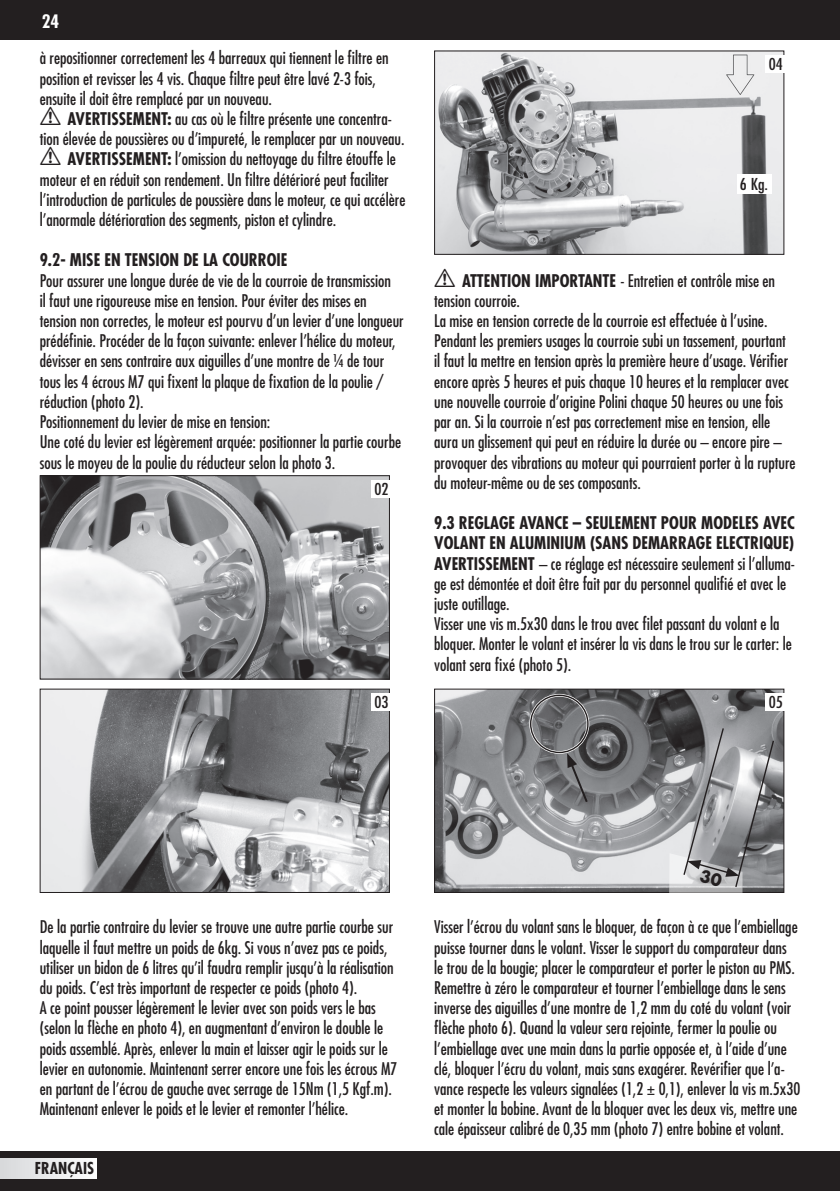
<style>
.page{position:relative;width:840px;height:1191px;background:#fff}
.page>*{position:absolute;margin:0;border:0;box-sizing:border-box;transform-origin:0 0}
.t1{font:700 condensed 18px "Futura LT";color:#fff}
.t2{font:condensed 17px/20.2px "Futura LT";color:#231f20}
.t3{font:700 condensed 17px/20.2px "Futura LT";color:#231f20}
.Normale{font:condensed 16px "Futura LT";color:#231f20;scale:1.07 1}
.t4{font:700 condensed 16px "Futura LT";color:#231f20}
.s1{font-family:"Hazard";font-stretch:normal;font-size:26px}
.s2{font-weight:700}
</style>
<div class="page">
<div style="left:0;top:0;width:839px;height:40px;background:#231f20"></div>
<div style="left:0;top:1151px;width:839px;height:40px;background:#231f20"></div>
<div style="left:0;top:1158px;width:96px;height:20px;background:linear-gradient(to right,#d7d8da,#fdfdfd)"></div>
<img style="left:42px;top:477px;width:345px;height:200px">
<div style="left:40px;top:475px;width:349px;height:204px;border:1px solid #231f20"></div>
<div style="left:371px;top:480px;width:23px;height:17px;background:#fff"></div>
<img style="left:42px;top:690px;width:345px;height:201px">
<div style="left:40px;top:688px;width:349px;height:205px;border:1px solid #231f20"></div>
<div style="left:371px;top:693px;width:23px;height:18px;background:#fff"></div>
<img style="left:436px;top:53px;width:345px;height:200px">
<div style="left:434px;top:51px;width:349px;height:204px;border:1px solid #231f20"></div>
<div style="left:765px;top:55px;width:23px;height:18px;background:#fff"></div>
<div style="left:736px;top:174px;width:34px;height:19px;background:#fff"></div>
<img style="left:436px;top:690px;width:345px;height:201px">
<div style="left:434px;top:688px;width:349px;height:205px;border:1px solid #231f20"></div>
<div style="left:765px;top:693px;width:23px;height:18px;background:#fff"></div>
<div style="left:529px;top:694px;width:60px;height:60px;border:3px solid #fff;border-radius:50%"></div>
<div style="left:529px;top:694px;width:59px;height:59px;border:1px solid #231f20;border-radius:50%"></div>
<svg style="left:566px;top:753px;width:23px;height:51px"></svg>
<svg style="left:668px;top:726px;width:106px;height:167px;background:#98999c"></svg>
<p class="t1" style="left:42px;top:10px;width:19px">24</p>
<p class="t2" style="left:40px;top:48px;width:350px">à repositionner correctement les 4 barreaux qui tiennent le filtre en position et revisser les 4 vis. Chaque filtre peut être lavé 2-3 fois, ensuite il doit être remplacé par un nouveau.</p>
<p class="t2" style="left:40px;top:108px;width:366px"><span class="s1">!</span> <span class="s2">AVERTISSEMENT:</span> au cas où le filtre présente une concentra&shy;tion élevée de poussières ou d’impureté, le remplacer par un nouveau.</p>
<p class="t2" style="left:40px;top:149px;width:367px"><span class="s1">!</span> <span class="s2">AVERTISSEMENT:</span> l’omission du nettoyage du filtre étouffe le moteur et en réduit son rendement. Un filtre détérioré peut faciliter l’introduction de particules de poussière dans le moteur, ce qui accélère l’anormale détérioration des segments, piston et cylindre.</p>
<p class="t3" style="left:40px;top:250px;width:249px">9.2- MISE EN TENSION DE LA COURROIE</p>
<p class="t2" style="left:40px;top:270px;width:365px">Pour assurer une longue durée de vie de la courroie de transmission<br>il faut une rigoureuse mise en tension. Pour éviter des mises en tension non correctes, le moteur est pourvu d’un levier d’une longueur prédéfinie. Procéder de la façon suivante: enlever l’hélice du moteur, dévisser en sens contraire aux aiguilles d’une montre de ¼ de tour tous les 4 écrous M7 qui fixent la plaque de fixation de la poulie / réduction (photo 2).</p>
<p class="t2" style="left:40px;top:411px;width:232px">Positionnement du levier de mise en tension:</p>
<p class="t2" style="left:40px;top:432px;width:363px">Une coté du levier est légèrement arquée: positionner la partie courbe sous le moyeu de la poulie du réducteur selon la photo 3.</p>
<p class="Normale" style="left:374px;top:479px;width:15px">02</p>
<p class="Normale" style="left:374px;top:693px;width:15px">03</p>
<p class="Normale" style="left:768px;top:55px;width:15px">04</p>
<p class="Normale" style="left:739px;top:174px;width:28px">6 Kg.</p>
<p class="t2" style="left:434px;top:270px;width:342px"><span class="s1">!</span> <span class="s2">ATTENTION IMPORTANTE</span> - Entretien et contrôle mise en tension courroie.</p>
<p class="t2" style="left:434px;top:310px;width:363px">La mise en tension correcte de la courroie est effectuée à l’usine.<br>Pendant les premiers usages la courroie subi un tassement, pourtant il faut la mettre en tension après la première heure d’usage. Vérifier encore après 5 heures et puis chaque 10 heures et la remplacer avec une nouvelle courroie d’origine Polini chaque 50 heures ou une fois par an. Si la courroie n’est pas correctement mise en tension, elle aura un glissement qui peut en réduire la durée ou – encore pire – provoquer des vibrations au moteur qui pourraient porter à la rupture du moteur-même ou de ses composants.</p>
<p class="t3" style="left:434px;top:513px;width:362px">9.3 REGLAGE AVANCE – SEULEMENT POUR MODELES AVEC<br>VOLANT EN ALUMINIUM (SANS DEMARRAGE ELECTRIQUE)</p>
<p class="t2" style="left:434px;top:553px;width:362px"><span class="s2">AVERTISSEMENT</span> – ce réglage est nécessaire seulement si l’alluma&shy;ge est démontée et doit être fait par du personnel qualifié et avec le juste outillage.</p>
<p class="t2" style="left:434px;top:613px;width:359px">Visser une vis m.5x30 dans le trou avec filet passant du volant e la bloquer. Monter le volant et insérer la vis dans le trou sur le carter: le volant sera fixé (photo 5).</p>
<p class="Normale" style="left:768px;top:693px;width:15px">05</p>
<p class="t2" style="left:40px;top:916px;width:355px">De la partie contraire du levier se trouve une autre partie courbe sur laquelle il faut mettre un poids de 6kg. Si vous n’avez pas ce poids, utiliser un bidon de 6 litres qu’il faudra remplir jusqu’à la réalisation du poids. C’est très important de respecter ce poids (photo 4).</p>
<p class="t2" style="left:40px;top:997px;width:359px">A ce point pousser légèrement le levier avec son poids vers le bas (selon la flèche en photo 4), en augmentant d’environ le double le poids assemblé. Après, enlever la main et laisser agir le poids sur le levier en autonomie. Maintenant serrer encore une fois les écrous M7 en partant de l’écrou de gauche avec serrage de 15Nm (1,5 Kgf.m).<br>Maintenant enlever le poids et le levier et remonter l’hélice.</p>
<p class="t4" style="left:35px;top:1158px;width:61px">FRANÇAIS</p>
<p class="t2" style="left:434px;top:916px;width:367px">Visser l’écrou du volant sans le bloquer, de façon à ce que l’embiellage puisse tourner dans le volant. Visser le support du comparateur dans<br>le trou de la bougie; placer le comparateur et porter le piston au PMS.<br>Remettre à zéro le comparateur et tourner l’embiellage dans le sens inverse des aiguilles d’une montre de 1,2 mm du coté du volant (voir flèche photo 6). Quand la valeur sera rejointe, fermer la poulie ou l’embiellage avec une main dans la partie opposée et, à l’aide d’une clé, bloquer l’écru du volant, mais sans exagérer. Revérifier que l’a&shy;vance respecte les valeurs signalées (1,2 ± 0,1), enlever la vis m.5x30 et monter la bobine. Avant de la bloquer avec les deux vis, mettre une cale épaisseur calibré de 0,35 mm (photo 7) entre bobine et volant.</p>
</div>
